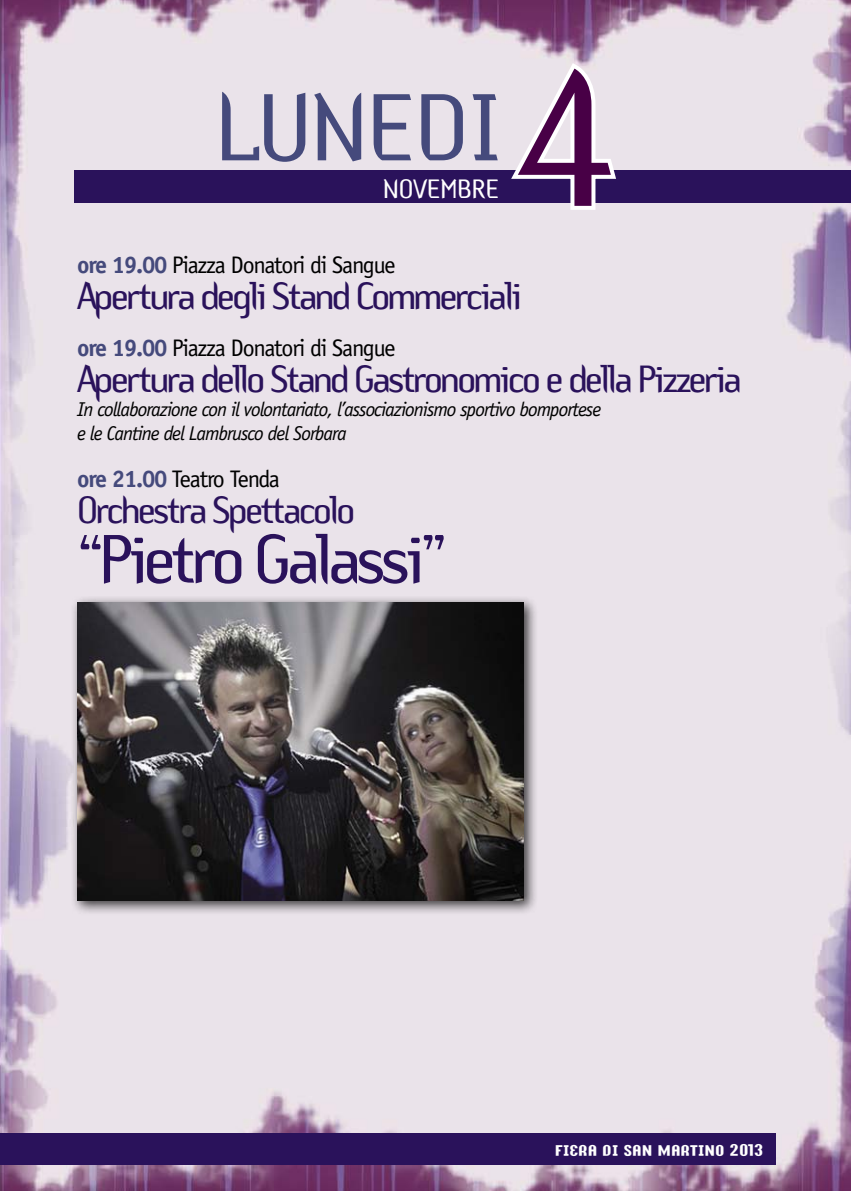
<style>
.page{position:relative;width:851px;height:1191px;background:#fff}
.page>*{position:absolute;margin:0;border:0;box-sizing:border-box;transform-origin:0 0}
.t1{font:200px "ARS Temper";color:#480046}
.t2{font:100px "ARS Temper";color:#454a7c}
.t3{font:72px "ARS Temper";letter-spacing:-.07em;color:#2a125b}
.t4{font:40px "ARS Temper";letter-spacing:-.07em;color:#2a125b}
.t5{font:28px "ARS Temper";color:#fff}
.t6{font:24px "Officina Sans Std";letter-spacing:-.05em;color:#000}
.t7{font:24px "Officina Sans Std";letter-spacing:-.07em;color:#000}
.t8{font:italic 20px/24px "Officina Sans Std";letter-spacing:-.05em;color:#000}
.t9{font:14px "Y2 K Analog Legacy";color:#fff}
.s1{font-weight:700;color:#454a7c}
</style>
<div class="page">
<img style="left:0;top:0;width:850px;height:1191px">
<div style="left:0;top:1132px;width:775px;height:32px;background:#2a125b"></div>
<div style="left:75px;top:171px;width:775px;height:32px;background:#2a125b"></div>
<svg style="left:504px;top:58px;width:116px;height:156px"></svg>
<div style="left:71px;top:595px;width:467px;height:320px;background:#000;opacity:.75"></div>
<img style="left:77px;top:602px;width:446px;height:298px">
<h2 class="t2" style="left:216px;top:76px;width:287px">LUNEDI</h2>
<h3 class="t5" style="left:383px;top:174px;width:117px">NOVEMBRE</h3>
<h1 class="t1" style="left:512px;top:38px;width:109px">4</h1>
<p class="t6" style="left:77px;top:251px;width:320px"><span class="s1">ore 19.00</span> Piazza Donatori di Sangue</p>
<h3 class="t4" style="left:77px;top:275px;width:446px">Apertura degli Stand Commerciali</h3>
<p class="t6" style="left:77px;top:333px;width:320px"><span class="s1">ore 19.00</span> Piazza Donatori di Sangue</p>
<h3 class="t4" style="left:77px;top:358px;width:666px">Apertura dello Stand Gastronomico e della Pizzeria</h3>
<p class="t8" style="left:77px;top:397px;width:525px">In collaborazione con il volontariato, l’associazionismo sportivo bomportese e le Cantine del Lambrusco del Sorbara</p>
<p class="t7" style="left:77px;top:464px;width:204px"><span class="s1">ore 21.00</span> Teatro Tenda</p>
<h3 class="t4" style="left:77px;top:489px;width:280px">Orchestra Spettacolo</h3>
<h3 class="t3" style="left:77px;top:522px;width:371px">“Pietro Galassi”</h3>
<p class="t9" style="left:554px;top:1141px;width:210px">FIERA DI SAN MARTINO 2013</p>
</div>
